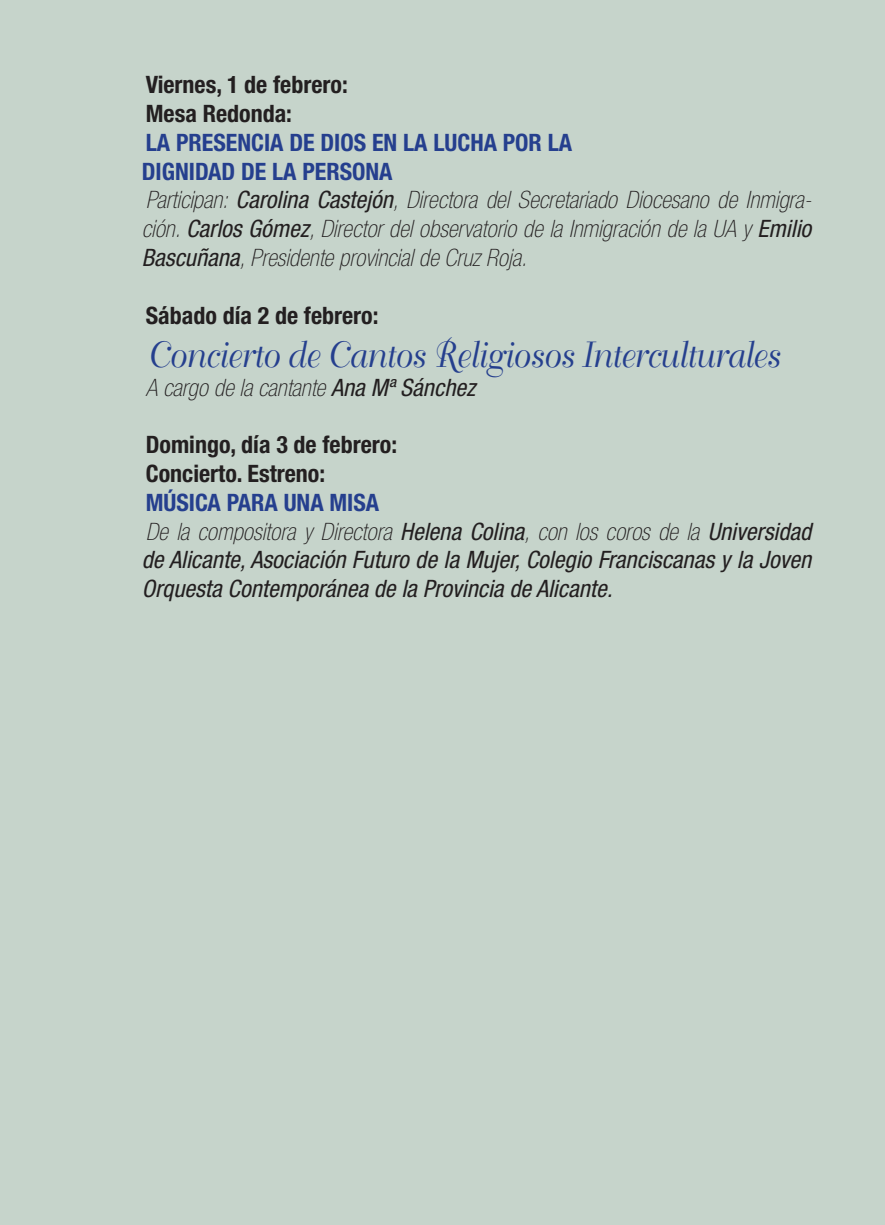
<style>
.page{position:relative;width:885px;height:1225px;background:#fff}
.page>*{position:absolute;margin:0;border:0;box-sizing:border-box;transform-origin:0 0}
.t1{font:36px "Bellevue";color:#253f8e;scale:.9 1}
.t2{font:italic 100 condensed 24px/28.8px "Helvetica Neue";color:#231f20}
.t3{font:italic condensed 24px/28.8px "Helvetica Neue";color:#231f20}
.t4{font:700 condensed 24px/28.8px "Helvetica Neue";color:#231f20}
.s1{font-weight:700;font-style:normal;color:#253f8e}
.s2{font-weight:400}
.s3{font-weight:100}
</style>
<div class="page">
<div style="left:0;top:0;width:884px;height:1225px;background:#c6d4cb"></div>
<p class="t4" style="left:146px;top:72px;width:203px">Viernes, 1 de febrero:<br>Mesa Redonda:</p>
<p class="t2" style="left:142px;top:130px;width:670px"><span class="s1">LA PRESENCIA DE DIOS EN LA LUCHA POR LA<br>DIGNIDAD DE LA PERSONA<br></span>Participan: <span class="s2">Carolina Castejón</span>, Directora del Secretariado Diocesano de Inmigra&shy;ción. <span class="s2">Carlos Gómez</span>, Director del observatorio de la Inmigración de la UA y <span class="s2">Emilio Bascuñana</span>, Presidente provincial de Cruz Roja.</p>
<p class="t4" style="left:146px;top:303px;width:234px">Sábado día 2 de febrero:</p>
<h1 class="t1" style="left:146px;top:340px;width:703px">Concierto de Cantos Religiosos Interculturales</h1>
<p class="t2" style="left:146px;top:375px;width:331px">A cargo de la cantante <span class="s2">Ana Mª Sánchez</span></p>
<p class="t4" style="left:146px;top:432px;width:253px">Domingo, día 3 de febrero:<br>Concierto. Estreno:</p>
<p class="t3" style="left:142px;top:490px;width:670px"><span class="s1">MÚSICA PARA UNA MISA<br></span><span class="s3">De la compositora y Directora</span> Helena Colina<span class="s3">, con los coros de la</span> Universidad de Alicante, Asociación Futuro de la Mujer, Colegio Franciscanas y la Joven Orquesta Contemporánea de la Provincia de Alicante.</p>
</div>
